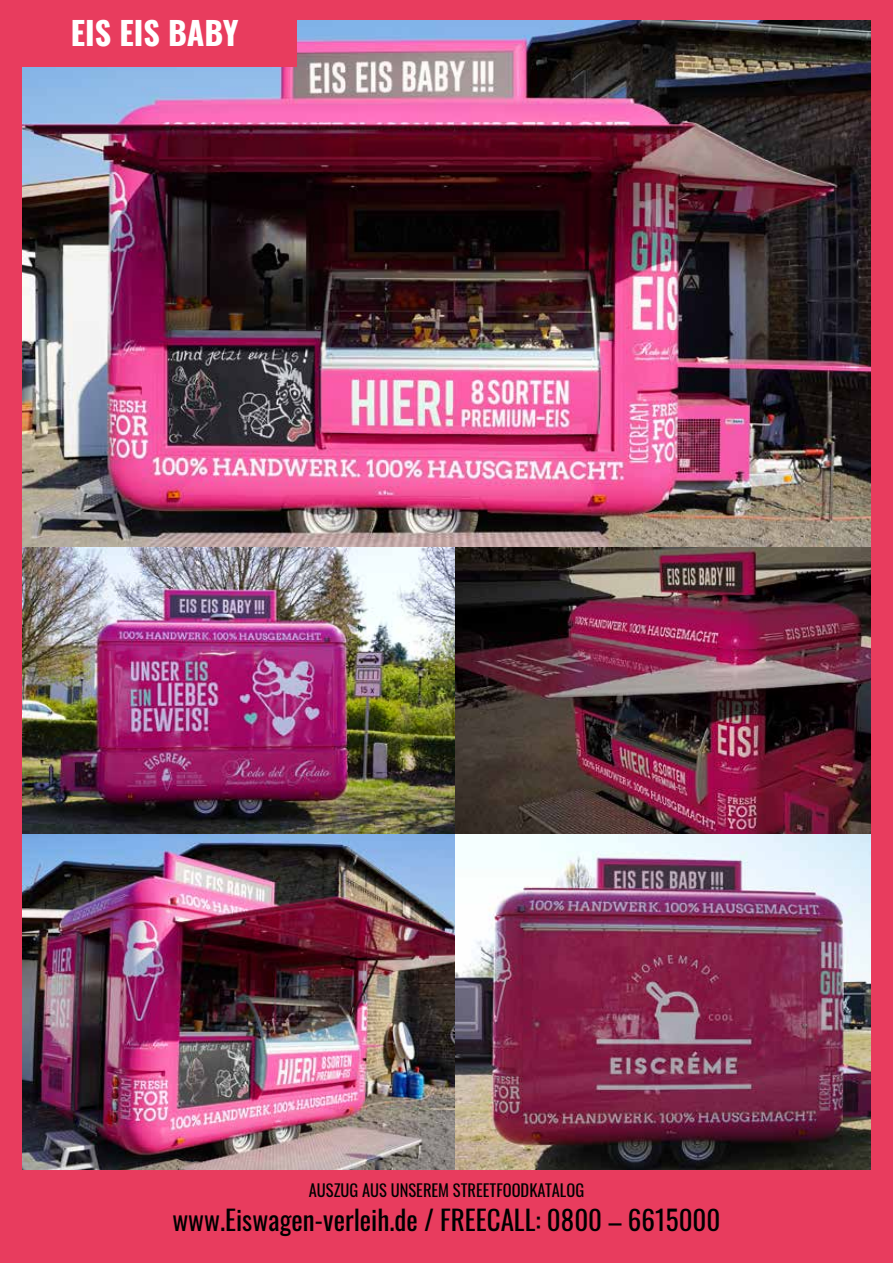
<style>
.page{position:relative;width:893px;height:1263px;background:#e83c5e}
.page>*{position:absolute;margin:0;border:0;box-sizing:border-box;transform-origin:0 0}
.t1{font:700 32.1px "Oswald";color:#fff}
.t2{font:27px "Oswald";color:#000}
.t3{font:16.5px "Oswald";color:#000}
</style>
<div class="page">
<img style="left:23px;top:21px;width:847px;height:813px">
<img style="left:23px;top:834px;width:847px;height:335px">
<div style="left:0;top:0;width:297px;height:67px;background:#e83c5e"></div>
<p class="t1" style="left:71px;top:16px;width:169px">EIS EIS BABY</p>
<p class="t3" style="left:309px;top:1175px;width:277px">AUSZUG AUS UNSEREM STREETFOODKATALOG</p>
<p class="t2" style="left:166px;top:1196px;width:563px">www. Foodtruck-verleih.de / FREECALL: 0800 – 6615000</p>
<p class="t2" style="left:172px;top:1196px;width:550px">www.Eiswagen-verleih.de / FREECALL: 0800 – 6615000</p>
</div>
